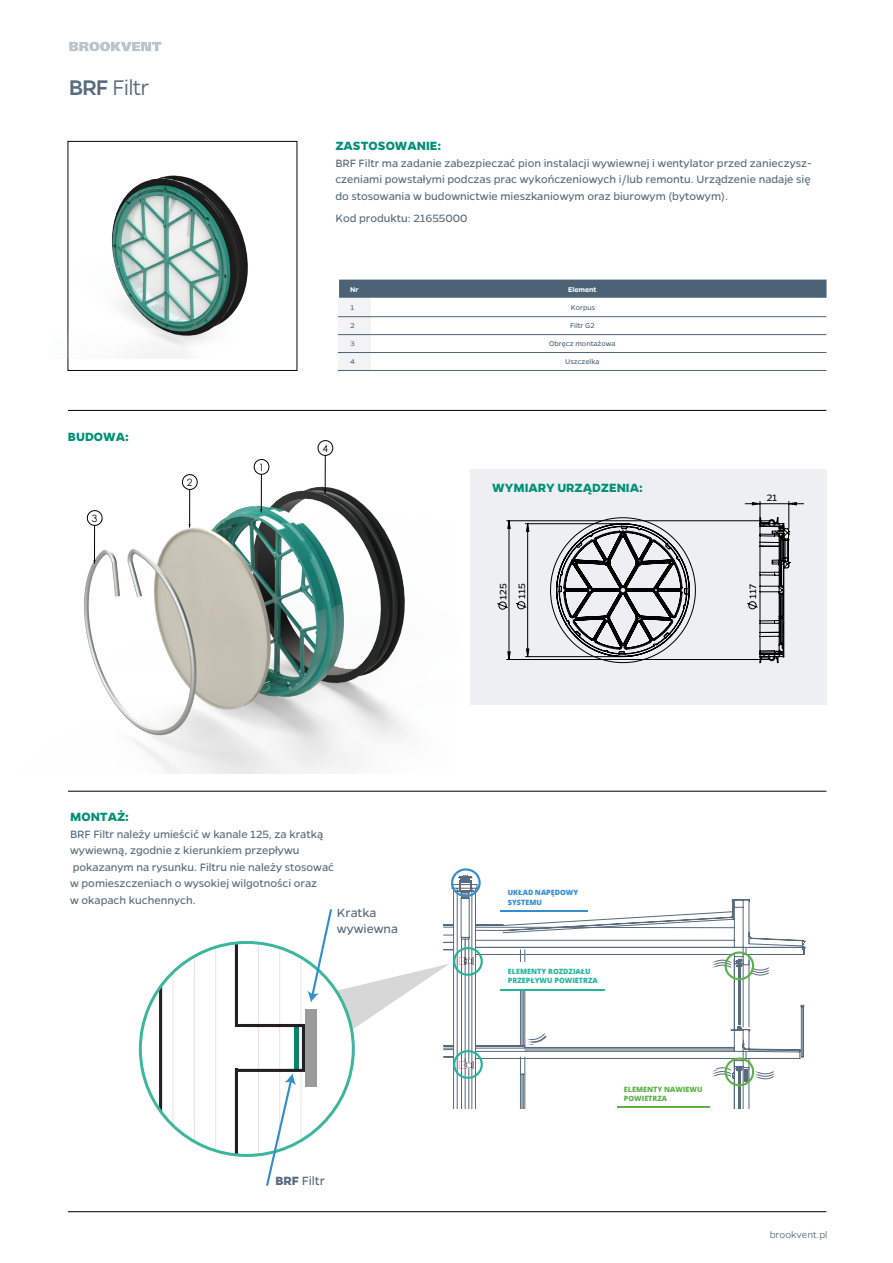
<style>
.page{position:relative;width:893px;height:1263px;background:#fff}
.page>*{position:absolute;margin:0;border:0;box-sizing:border-box;transform-origin:0 0}
.t1{font:300 24px "Gentona";letter-spacing:-.03em;color:#576b7c}
.t2{font:700 13.5px "Gentona";color:#009077}
.t3{font:13.5px/16.5px "Gentona";color:#576b7c}
.t4{font:12px/16.5px "Gentona";color:#576b7c;text-align:justify}
.t5{font:300 10.5px "Gentona";color:#576b7c}
.t6{font:10.5px "Gentona";color:#000001}
.t7{font:10.05px "Century Gothic";color:#000001}
.t8{font:7.8px "Gentona";color:#4b6375}
.t9{font:600 7.8px "Gentona";color:#fff}
.t10{font:800 7.2px/9px "Open Sans";color:#22b49f}
.t11{font:800 7.2px/9px "Open Sans";color:#5bb246}
.t12{font:800 7.2px/9px "Open Sans";color:#348dcc}
.s1{font-weight:500}
.s2{font-weight:700}
</style>
<div class="page">
<svg style="left:744px;top:911px;width:62px;height:148px"></svg>
<svg style="left:450px;top:884px;width:294px;height:224px"></svg>
<hr style="left:468px;top:965px;width:1px;height:143px;background:#576b7c">
<hr style="left:461px;top:1067px;width:1px;height:41px;background:#576b7c">
<hr style="left:465px;top:1058px;width:1px;height:50px;background:#576b7c">
<hr style="left:461px;top:965px;width:1px;height:96px;background:#576b7c">
<hr style="left:465px;top:937px;width:1px;height:124px;background:#576b7c">
<div style="left:453px;top:947px;width:30px;height:29px;border:2px solid #22b49f;border-radius:50%"></div>
<div style="left:725px;top:951px;width:29px;height:29px;border:2px solid #5bb246;border-radius:50%"></div>
<div style="left:453px;top:1050px;width:30px;height:29px;border:2px solid #22b49f;border-radius:50%"></div>
<div style="left:451px;top:868px;width:30px;height:29px;border:2px solid #348dcc;border-radius:50%"></div>
<div style="left:500px;top:883px;width:87px;height:28px;background:#fff"></div>
<div style="left:500px;top:962px;width:105px;height:29px;background:#fff"></div>
<svg style="left:488px;top:884px;width:12px;height:8px"></svg>
<svg style="left:488px;top:962px;width:12px;height:9px"></svg>
<hr style="left:500px;top:910px;width:87px;height:1px;background:#348dcc">
<hr style="left:500px;top:989px;width:105px;height:2px;background:#22b49f">
<svg style="left:520px;top:959px;width:254px;height:149px"></svg>
<hr style="left:617px;top:1107px;width:93px;height:1px;background:#5bb246">
<img style="left:84px;top:445px;width:323px;height:328px">
<div style="left:338px;top:298px;width:32px;height:72px;background:#f3f3f6"></div>
<hr style="left:338px;top:316px;width:488px;height:1px;background:#4b6375">
<hr style="left:338px;top:334px;width:488px;height:1px;background:#4b6375">
<hr style="left:338px;top:352px;width:488px;height:1px;background:#4b6375">
<hr style="left:338px;top:370px;width:488px;height:1px;background:#4b6375">
<div style="left:339px;top:280px;width:487px;height:18px;background:#4b6375"></div>
<div style="left:470px;top:469px;width:356px;height:236px;background:#edeff3"></div>
<hr style="left:507px;top:659px;width:264px;height:1px;background:#000001">
<hr style="left:507px;top:520px;width:264px;height:1px;background:#000001">
<hr style="left:525px;top:523px;width:96px;height:1px;background:#000001">
<hr style="left:525px;top:656px;width:96px;height:1px;background:#000001">
<svg style="left:497px;top:520px;width:32px;height:140px"></svg>
<svg style="left:550px;top:517px;width:146px;height:146px"></svg>
<svg style="left:745px;top:501px;width:59px;height:162px"></svg>
<svg style="left:69px;top:42px;width:93px;height:9px"></svg>
<img style="left:67px;top:155px;width:231px;height:203px">
<svg style="left:254px;top:459px;width:15px;height:16px"></svg>
<hr style="left:261px;top:475px;width:1px;height:37px;background:#000001">
<svg style="left:318px;top:440px;width:15px;height:16px"></svg>
<hr style="left:325px;top:456px;width:1px;height:37px;background:#000001">
<svg style="left:182px;top:474px;width:16px;height:16px"></svg>
<hr style="left:189px;top:490px;width:1px;height:37px;background:#000001">
<svg style="left:87px;top:510px;width:16px;height:16px"></svg>
<hr style="left:94px;top:526px;width:1px;height:37px;background:#000001">
<hr style="left:68px;top:791px;width:758px;height:1px;background:#000001">
<hr style="left:68px;top:410px;width:758px;height:1px;background:#000001">
<svg style="left:139px;top:941px;width:96px;height:216px"></svg>
<svg style="left:235px;top:909px;width:215px;height:277px"></svg>
<svg style="left:456px;top:875px;width:19px;height:90px"></svg>
<svg style="left:459px;top:1061px;width:15px;height:8px"></svg>
<div style="left:233px;top:1027px;width:14px;height:41px;background:#fff"></div>
<hr style="left:68px;top:1211px;width:758px;height:1px;background:#000001">
<h1 class="t1" style="left:69px;top:74px;width:82px"><span class="s1">BRF</span> Filtr</h1>
<p class="t2" style="left:68px;top:429px;width:62px">BUDOWA:</p>
<p class="t7" style="left:92px;top:511px;width:7px">3</p>
<p class="t7" style="left:187px;top:475px;width:7px">2</p>
<p class="t7" style="left:259px;top:460px;width:7px">1</p>
<p class="t2" style="left:335px;top:138px;width:107px">ZASTOSOWANIE:</p>
<p class="t4" style="left:335px;top:155px;width:478px">BRF Filtr ma zadanie zabezpieczać pion instalacji wywiewnej i wentylator przed zanieczysz&shy;czeniami powstałymi podczas prac wykończeniowych i/lub remontu. Urządzenie nadaje się do stosowania w budownictwie mieszkaniowym oraz biurowym (bytowym).</p>
<p class="t4" style="left:335px;top:210px;width:134px">Kod produktu: 21655000</p>
<p class="t9" style="left:350px;top:285px;width:10px">Nr</p>
<p class="t9" style="left:568px;top:285px;width:30px">Element</p>
<p class="t8" style="left:351px;top:303px;width:5px">1</p>
<p class="t8" style="left:350px;top:321px;width:6px">2</p>
<p class="t8" style="left:350px;top:339px;width:6px">3</p>
<p class="t8" style="left:350px;top:357px;width:6px">4</p>
<p class="t8" style="left:571px;top:303px;width:26px">Korpus</p>
<p class="t8" style="left:570px;top:321px;width:26px">Filtr G2</p>
<p class="t8" style="left:549px;top:339px;width:68px">Obręcz montażowa</p>
<p class="t8" style="left:565px;top:357px;width:36px">Uszczelka</p>
<p class="t7" style="left:322px;top:441px;width:7px">4</p>
<p class="t2" style="left:492px;top:480px;width:152px">WYMIARY URZĄDZENIA:</p>
<p class="t6" style="left:767px;top:492px;width:12px">21</p>
<p class="t6" style="left:497px;top:600px;width:18px;rotate:-90deg">125</p>
<p class="t6" style="left:516px;top:599px;width:17px;rotate:-90deg">115</p>
<p class="t6" style="left:747px;top:599px;width:17px;rotate:-90deg">117</p>
<p class="t2" style="left:70px;top:809px;width:60px">MONTAŻ:</p>
<p class="t4" style="left:70px;top:826px;width:265px;text-align:left">BRF Filtr należy umieścić w kanale 125, za kratką wywiewną, zgodnie z kierunkiem przepływu pokazanym na rysunku. Filtru nie należy stosować w pomieszczeniach o wysokiej wilgotności oraz<br>w okapach kuchennych.</p>
<p class="t3" style="left:337px;top:904px;width:63px">Kratka wywiewna</p>
<p class="t3" style="left:275px;top:1172px;width:51px"><span class="s2">BRF</span> Filtr</p>
<p class="t12" style="left:508px;top:888px;width:72px">UKŁAD NAPĘDOWY<br>SYSTEMU</p>
<p class="t10" style="left:508px;top:967px;width:92px">ELEMENTY ROZDZIAŁU<br>PRZEPŁYWU POWIETRZA</p>
<p class="t11" style="left:624px;top:1085px;width:80px">ELEMENTY NAWIEWU<br>POWIETRZA</p>
<p class="t5" style="left:770px;top:1228px;width:59px">brookvent.pl</p>
</div>
